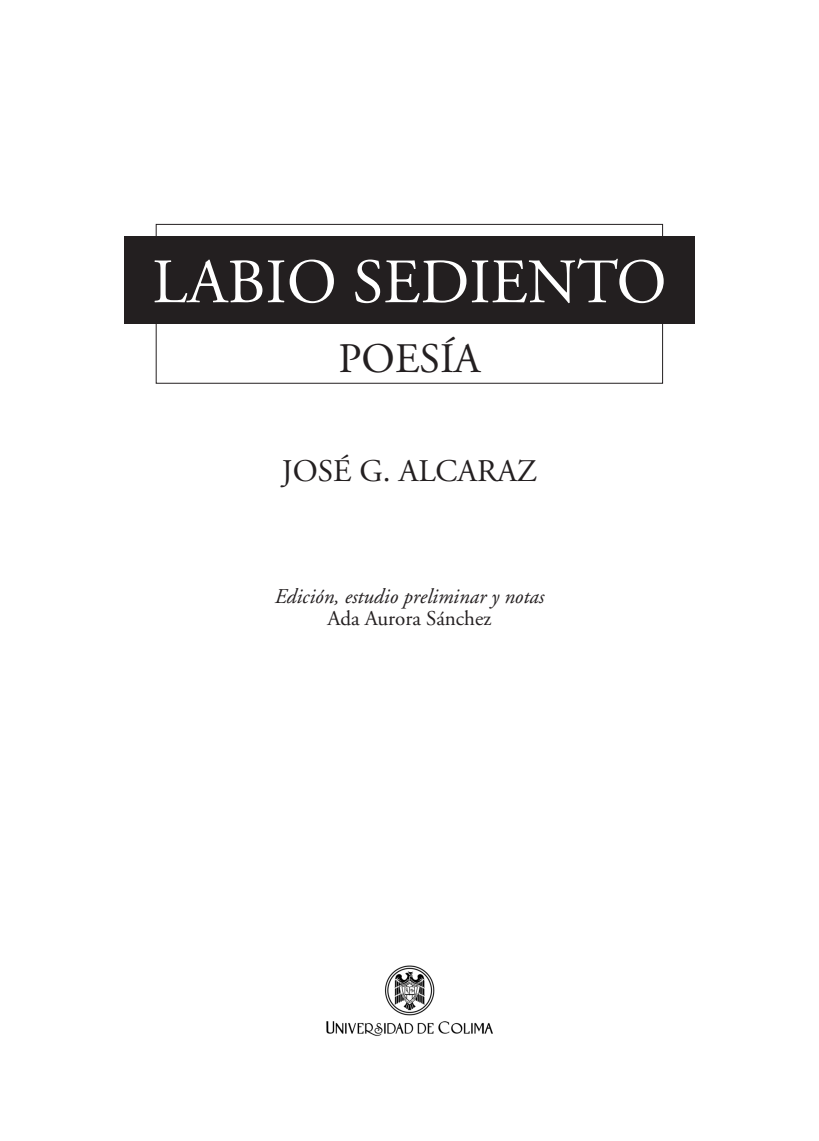
<style>
.page{position:relative;width:819px;height:1141px;background:#fff}
.page>*{position:absolute;margin:0;border:0;box-sizing:border-box;transform-origin:0 0}
.portada{font:63px "Adobe Garamond";color:#fff}
.portada-2{font:42px "Adobe Garamond";color:#231f20}
.autor{font:31.5px "Adobe Garamond";color:#231f20}
.subtitulo2{font:italic 21px "Adobe Garamond";color:#231f20}
.subtitulo2-2{font:21px "Adobe Garamond";color:#231f20}
</style>
<div class="page">
<div style="left:156px;top:224px;width:507px;height:160px;border:1px solid #231f20"></div>
<div style="left:124px;top:236px;width:570px;height:87px;background:#231f20"></div>
<img style="left:326px;top:965px;width:167px;height:71px">
<p class="portada" style="left:152px;top:249px;width:515px">LABIO SEDIENTO</p>
<p class="portada-2" style="left:338px;top:337px;width:143px">POESÍA</p>
<p class="autor" style="left:282px;top:454px;width:257px">JOSÉ G. ALCARAZ</p>
<p class="subtitulo2" style="left:275px;top:585px;width:271px">Edición, estudio preliminar y notas</p>
<p class="subtitulo2-2" style="left:327px;top:607px;width:165px">Ada Aurora Sánchez</p>
</div>
